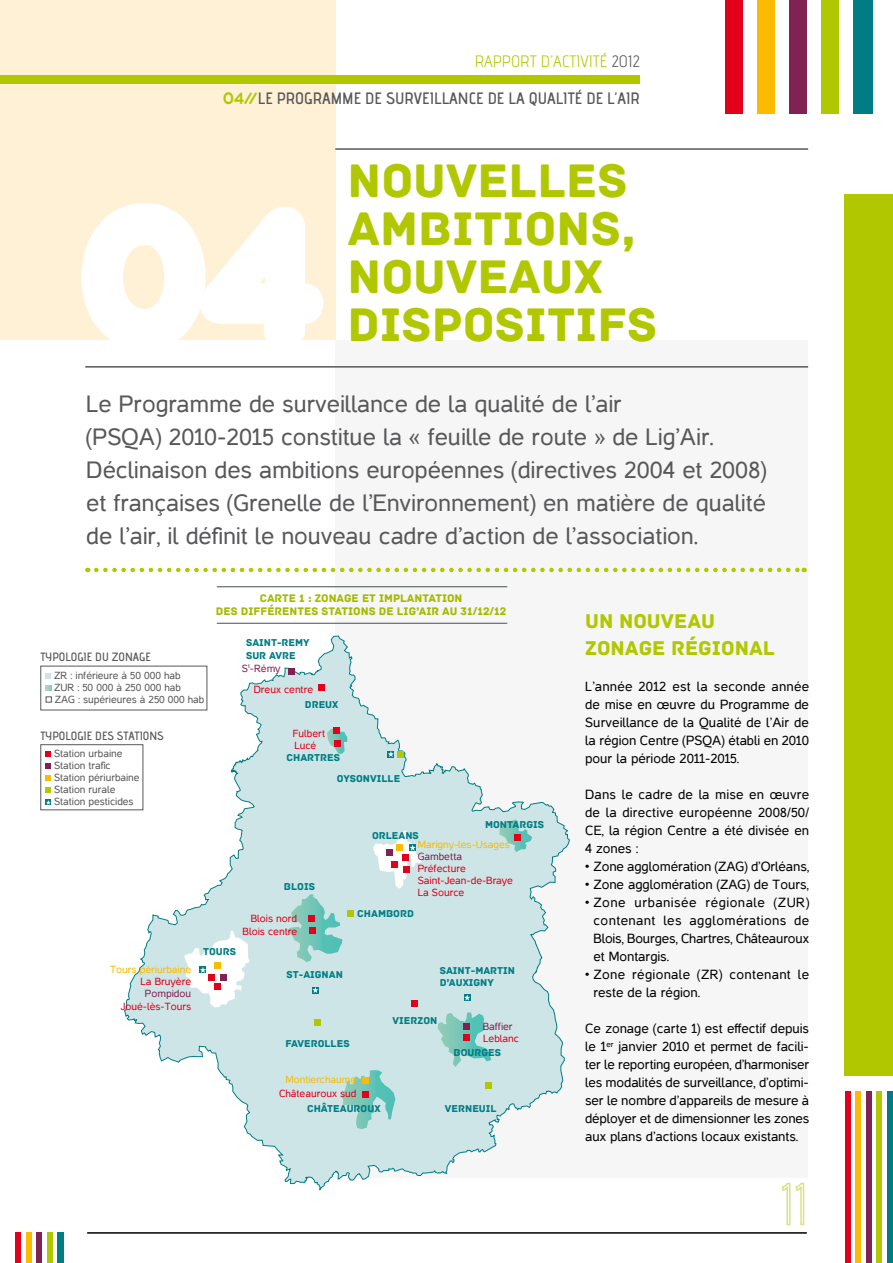
<style>
.page{position:relative;width:893px;height:1263px;background:#fff}
.page>*{position:absolute;margin:0;border:0;box-sizing:border-box;transform-origin:0 0}
.t1{font:178.8px "Multicolore";color:#fff}
.t2{font:49.5px/48px "Archive";color:#b1c800}
.t3{font:24px/33px "Casper";color:#58585a}
.t4{font:21px "Archive";color:#b1c800}
.t5{font:16.5px "advent Bd 2";color:#58585a}
.t6{font:16.5px "advent";color:#b1c800}
.t7{font:13.5px/18px "Casper";color:#000;text-align:justify}
.t8{font:13.5px/18px "Casper";letter-spacing:.025em;color:#000}
.t9{font:12px "advent Bd 2";color:#58585a}
.t10{font:11.55px/13.8px "Archive";color:#a4ba00;text-align:center}
.t11{font:10.5px/13.5px "Archive";color:#007d84}
.t12{font:10.5px/12px "Casper";color:#58585a}
.t13{font:10.5px/12px "Casper";color:#e2001a}
.t14{font:10.5px "Casper";color:#fabb00}
.t15{font:10.5px "Casper";color:#802253}
.s1{color:#58585a}
.s2{font-family:"Multicolore";color:#b1c800}
</style>
<div class="page">
<div style="left:0;top:0;width:335px;height:340px;background:#fff1d6"></div>
<div style="left:335px;top:340px;width:473px;height:838px;background:#f6f6f6"></div>
<svg style="left:781px;top:1182px;width:24px;height:44px"></svg>
<div style="left:845px;top:195px;width:48px;height:881px;background:#b1c800"></div>
<hr style="left:87px;top:1232px;width:720px;height:2px;background:#000">
<div style="left:725px;top:0;width:18px;height:114px;background:#e2001a"></div>
<div style="left:757px;top:0;width:18px;height:114px;background:#fabb00"></div>
<div style="left:789px;top:0;width:18px;height:114px;background:#802253"></div>
<div style="left:821px;top:0;width:18px;height:114px;background:#b1c800"></div>
<div style="left:854px;top:0;width:19px;height:114px;background:#007d84"></div>
<div style="left:15px;top:1232px;width:6px;height:31px;background:#e2001a"></div>
<div style="left:26px;top:1232px;width:6px;height:31px;background:#fabb00"></div>
<div style="left:36px;top:1232px;width:6px;height:31px;background:#802253"></div>
<div style="left:47px;top:1232px;width:5px;height:31px;background:#b1c800"></div>
<div style="left:57px;top:1232px;width:6px;height:31px;background:#007d84"></div>
<div style="left:845px;top:1091px;width:6px;height:172px;background:#e2001a"></div>
<div style="left:855px;top:1091px;width:6px;height:172px;background:#fabb00"></div>
<div style="left:866px;top:1091px;width:6px;height:172px;background:#802253"></div>
<div style="left:876px;top:1091px;width:6px;height:172px;background:#b1c800"></div>
<div style="left:887px;top:1091px;width:6px;height:172px;background:#007d84"></div>
<div style="left:0;top:75px;width:640px;height:9px;background:#b1c800"></div>
<svg style="left:96px;top:568px;width:709px;height:4px"></svg>
<svg style="left:81px;top:203px;width:243px;height:137px"></svg>
<hr style="left:335px;top:148px;width:473px;height:2px;background:#58585a">
<hr style="left:85px;top:366px;width:723px;height:2px;background:#58585a">
<svg style="left:125px;top:636px;width:444px;height:553px;fill:#cde5e6"></svg>
<hr style="left:217px;top:623px;width:290px;height:1px;background:#58585a">
<hr style="left:217px;top:586px;width:290px;height:1px;background:#58585a">
<svg style="left:327px;top:728px;width:20px;height:26px"></svg>
<svg style="left:499px;top:819px;width:33px;height:33px"></svg>
<svg style="left:288px;top:894px;width:54px;height:68px;background:#9ad3cc"></svg>
<svg style="left:438px;top:1012px;width:53px;height:55px;background:#9ad3cc"></svg>
<svg style="left:341px;top:1070px;width:54px;height:59px;background:#9dd4ce"></svg>
<div style="left:463px;top:1034px;width:7px;height:7px;background:#e2001a"></div>
<div style="left:362px;top:1091px;width:7px;height:7px;background:#e2001a"></div>
<div style="left:411px;top:1000px;width:7px;height:7px;background:#e2001a"></div>
<div style="left:514px;top:834px;width:7px;height:7px;background:#e2001a"></div>
<div style="left:318px;top:684px;width:7px;height:7px;background:#e2001a"></div>
<div style="left:333px;top:727px;width:7px;height:6px;background:#e2001a"></div>
<div style="left:334px;top:740px;width:7px;height:7px;background:#e2001a"></div>
<div style="left:463px;top:1023px;width:7px;height:7px;background:#802253"></div>
<div style="left:288px;top:668px;width:7px;height:7px;background:#802253"></div>
<div style="left:362px;top:1077px;width:7px;height:7px;background:#fabb00"></div>
<div style="left:347px;top:910px;width:6px;height:7px;background:#b1c800"></div>
<div style="left:485px;top:1082px;width:7px;height:7px;background:#b1c800"></div>
<div style="left:314px;top:1019px;width:6px;height:7px;background:#b1c800"></div>
<div style="left:308px;top:915px;width:7px;height:6px;background:#e2001a"></div>
<div style="left:309px;top:927px;width:6px;height:7px;background:#e2001a"></div>
<svg style="left:184px;top:931px;width:66px;height:76px"></svg>
<svg style="left:312px;top:987px;width:6px;height:6px"></svg>
<div style="left:464px;top:994px;width:7px;height:7px;background:#007d84"></div>
<svg style="left:464px;top:994px;width:6px;height:7px"></svg>
<div style="left:387px;top:751px;width:7px;height:6px;background:#007d84"></div>
<svg style="left:388px;top:751px;width:15px;height:6px"></svg>
<svg style="left:373px;top:830px;width:49px;height:59px"></svg>
<div style="left:40px;top:744px;width:103px;height:66px;border:1px solid #58585a"></div>
<svg style="left:46px;top:752px;width:5px;height:5px"></svg>
<svg style="left:46px;top:764px;width:5px;height:5px"></svg>
<svg style="left:46px;top:776px;width:5px;height:5px"></svg>
<svg style="left:46px;top:788px;width:5px;height:5px"></svg>
<svg style="left:46px;top:800px;width:5px;height:5px"></svg>
<svg style="left:46px;top:673px;width:5px;height:5px"></svg>
<svg style="left:46px;top:685px;width:5px;height:5px"></svg>
<svg style="left:46px;top:696px;width:6px;height:6px"></svg>
<p class="t6" style="left:475px;top:51px;width:167px">RAPPORT D’ACTIVITÉ <span class="s1">2012</span></p>
<p class="t5" style="left:223px;top:88px;width:419px"><span class="s2">04//</span>LE PROGRAMME DE SURVEILLANCE DE LA QUALITÉ DE L’AIR</p>
<h1 class="t1" style="left:82px;top:169px;width:237px">04</h1>
<h2 class="t2" style="left:348px;top:157px;width:311px">NOUVELLES<br>AMBITIONS,<br>NOUVEAUX<br>DISPOSITIFS</h2>
<p class="t3" style="left:86px;top:388px;width:682px">Le Programme de surveillance de la qualité de l’air<br>(PSQA) 2010-2015 constitue la « feuille de route » de Lig’Air.<br>Déclinaison des ambitions européennes (directives 2004 et 2008) et françaises (Grenelle de l’Environnement) en matière de qualité de l’air, il définit le nouveau cadre d’action de l’association.</p>
<p class="t9" style="left:40px;top:649px;width:112px">TYPOLOGIE DU ZONAGE</p>
<p class="t12" style="left:54px;top:669px;width:152px">ZR : inférieure à 50 000 hab<br>ZUR : 50 000 à 250 000 hab<br>ZAG : supérieures à 250 000 hab</p>
<p class="t9" style="left:40px;top:728px;width:125px">TYPOLOGIE DES STATIONS</p>
<p class="t12" style="left:54px;top:747px;width:87px">Station urbaine<br>Station trafic<br>Station périurbaine<br>Station rurale<br>Station pesticides</p>
<p class="t10" style="left:216px;top:591px;width:292px">CARTE 1 : ZONAGE ET IMPLANTATION<br>DES DIFFÉRENTES STATIONS DE LIG’AIR AU 31/12/12</p>
<p class="t11" style="left:246px;top:636px;width:65px">SAINT-REMY<br>SUR AVRE</p>
<p class="t15" style="left:242px;top:663px;width:40px">S<sup>t</sup>-Rémy</p>
<p class="t13" style="left:254px;top:683px;width:61px">Dreux centre</p>
<p class="t11" style="left:305px;top:698px;width:35px">DREUX</p>
<p class="t13" style="left:293px;top:727px;width:34px">Fulbert<br>Lucé</p>
<p class="t11" style="left:287px;top:750px;width:55px">CHARTRES</p>
<p class="t11" style="left:284px;top:879px;width:33px">BLOIS</p>
<p class="t13" style="left:243px;top:912px;width:56px;line-height:12.5px;text-align:right">Blois nord<br>Blois centre</p>
<p class="t11" style="left:337px;top:772px;width:65px">OYSONVILLE</p>
<p class="t11" style="left:485px;top:818px;width:61px">MONTARGIS</p>
<p class="t11" style="left:372px;top:829px;width:48px">ORLEANS</p>
<p class="t14" style="left:418px;top:838px;width:94px">Marigny-les-Usages</p>
<p class="t15" style="left:418px;top:850px;width:46px">Gambetta</p>
<p class="t13" style="left:418px;top:862px;width:97px">Préfecture<br>Saint-Jean-de-Braye<br>La Source</p>
<p class="t11" style="left:357px;top:907px;width:58px">CHAMBORD</p>
<p class="t14" style="left:110px;top:963px;width:82px">Tours périurbaine</p>
<p class="t13" style="left:140px;top:975px;width:52px">La Bruyère</p>
<p class="t15" style="left:145px;top:987px;width:48px">Pompidou</p>
<p class="t13" style="left:121px;top:1000px;width:72px">Joué-lès-Tours</p>
<p class="t11" style="left:203px;top:944px;width:35px">TOURS</p>
<p class="t11" style="left:286px;top:968px;width:58px">ST-AIGNAN</p>
<p class="t11" style="left:440px;top:964px;width:77px;line-height:12.6px">SAINT-MARTIN<br>D’AUXIGNY</p>
<p class="t11" style="left:393px;top:1014px;width:46px">VIERZON</p>
<p class="t15" style="left:483px;top:1021px;width:31px">Baffier</p>
<p class="t11" style="left:285px;top:1036px;width:66px">FAVEROLLES</p>
<p class="t13" style="left:483px;top:1032px;width:37px">Leblanc</p>
<p class="t11" style="left:454px;top:1045px;width:49px">BOURGES</p>
<p class="t14" style="left:286px;top:1073px;width:72px">Montierchaume</p>
<p class="t13" style="left:279px;top:1087px;width:79px">Châteauroux sud</p>
<p class="t11" style="left:307px;top:1102px;width:75px">CHÂTEAUROUX</p>
<p class="t11" style="left:445px;top:1102px;width:53px">VERNEUIL</p>
<h3 class="t4" style="left:585px;top:609px;width:48px">UN NOU</h3>
<h3 class="t4" style="left:661px;top:609px;width:53px">VEAU</h3>
<h3 class="t4" style="left:585px;top:636px;width:14px">ZON</h3>
<h3 class="t4" style="left:625px;top:636px;width:60px">AGE RÉG</h3>
<h3 class="t4" style="left:712px;top:636px;width:62px">IONAL</h3>
<p class="t7" style="left:585px;top:677px;width:225px">L’année 2012 est la seconde année de mise en œuvre du Programme de Surveillance de la Qualité de l’Air de la région Centre (PSQA) établi en 2010 pour la période 2011-2015.</p>
<p class="t7" style="left:585px;top:785px;width:225px">Dans le cadre de la mise en œuvre de la directive européenne 2008/50/ CE, la région Centre a été divisée en 4 zones :</p>
<p class="t7" style="left:585px;top:857px;width:226px">• Zone agglomération (ZAG) d’Orléans,</p>
<p class="t7" style="left:585px;top:875px;width:225px">• Zone agglomération (ZAG) de Tours,</p>
<p class="t7" style="left:593px;top:893px;width:217px;text-indent:-8px">• Zone urbanisée régionale (ZUR) contenant les agglomérations de Blois, Bourges, Chartres, Châteauroux et Montargis.</p>
<p class="t8" style="left:593px;top:965px;width:217px;text-indent:-8px">• Zone régionale (ZR) contenant le reste de la région.</p>
<p class="t7" style="left:585px;top:1019px;width:226px">Ce zonage (carte 1) est effectif depuis le 1<sup>er</sup> janvier 2010 et permet de facili&shy;ter le reporting européen, d’harmoniser les modalités de surveillance, d’optimi&shy;ser le nombre d’appareils de mesure à déployer et de dimensionner les zones aux plans d’actions locaux existants.</p>
</div>
